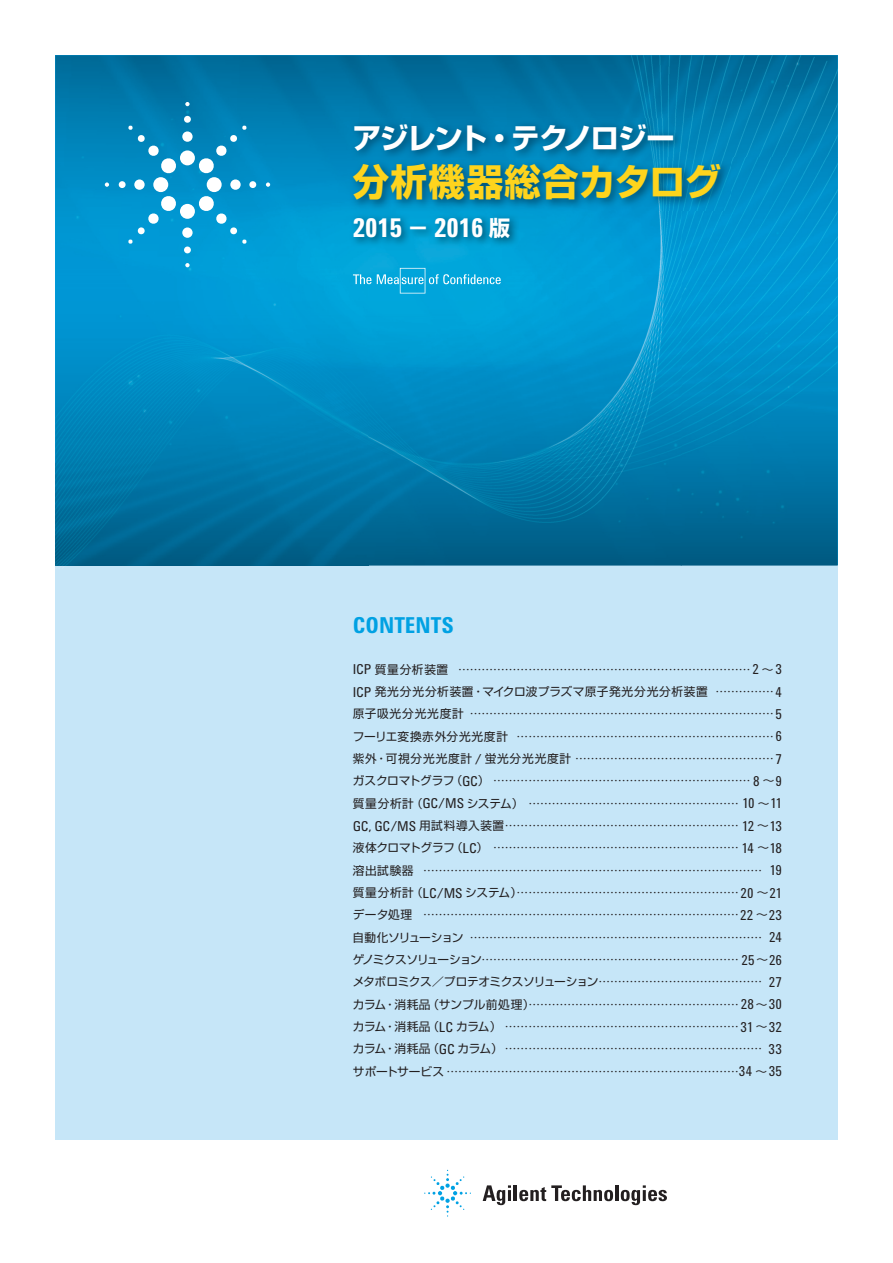
<style>
.page{position:relative;width:893px;height:1263px;background:#fff}
.page>*{position:absolute;margin:0;border:0;box-sizing:border-box;transform-origin:0 0}
.t1{font:700 37.2px "Shin Go";letter-spacing:.035em;color:#fed41d}
.t2{font:700 28.65px "Shin Go";letter-spacing:-.05em;color:#fff}
.t3{font:700 26.55px "Agilent Cond";color:#fff}
.t4{font:700 22.65px "Agilent Cond";color:#00a1e3}
.t5{font:11.7px/22.4px "Shin Go";letter-spacing:-.03em;color:#231f20;text-align:justify}
.s1{font-family:"Shin Go";font-size:21.3px}
.s2{font-family:"Agilent Cond";font-size:14.1px}
</style>
<div class="page">
<div style="left:55px;top:553px;width:783px;height:586px;background:#c6e6f8"></div>
<svg style="left:483px;top:1185px;width:28px;height:20px"></svg>
<hr style="left:514px;top:1185px;width:3px;height:16px;background:#231f20">
<svg style="left:519px;top:1185px;width:94px;height:16px"></svg>
<hr style="left:615px;top:1185px;width:3px;height:16px;background:#231f20">
<svg style="left:621px;top:1185px;width:46px;height:20px"></svg>
<svg style="left:424px;top:1170px;width:47px;height:46px"></svg>
<img style="left:55px;top:55px;width:313px;height:511px">
<img style="left:368px;top:55px;width:470px;height:102px">
<img style="left:682px;top:157px;width:156px;height:409px">
<img style="left:368px;top:210px;width:314px;height:356px">
<img style="left:347px;top:118px;width:383px;height:92px">
<img style="left:349px;top:213px;width:170px;height:34px">
<div style="left:180px;top:150px;width:15px;height:15px;background:#fff;border-radius:50%"></div>
<div style="left:182px;top:131px;width:11px;height:11px;background:#fff;border-radius:50%"></div>
<div style="left:184px;top:116px;width:7px;height:7px;background:#fff;border-radius:50%"></div>
<svg style="left:185px;top:102px;width:5px;height:4px"></svg>
<div style="left:207px;top:177px;width:15px;height:15px;background:#fff;border-radius:50%"></div>
<div style="left:230px;top:179px;width:11px;height:11px;background:#fff;border-radius:50%"></div>
<div style="left:249px;top:181px;width:7px;height:7px;background:#fff;border-radius:50%"></div>
<svg style="left:266px;top:182px;width:4px;height:5px"></svg>
<div style="left:180px;top:204px;width:15px;height:15px;background:#fff;border-radius:50%"></div>
<div style="left:182px;top:227px;width:11px;height:11px;background:#fff;border-radius:50%"></div>
<div style="left:184px;top:247px;width:7px;height:6px;background:#fff;border-radius:50%"></div>
<svg style="left:185px;top:263px;width:5px;height:4px"></svg>
<div style="left:153px;top:177px;width:15px;height:15px;background:#fff;border-radius:50%"></div>
<div style="left:134px;top:179px;width:11px;height:11px;background:#fff;border-radius:50%"></div>
<div style="left:119px;top:181px;width:7px;height:7px;background:#fff;border-radius:50%"></div>
<svg style="left:105px;top:182px;width:4px;height:5px"></svg>
<svg style="left:198px;top:125px;width:49px;height:49px;background:#2094c4"></svg>
<svg style="left:198px;top:195px;width:49px;height:49px;background:#20a4d7"></svg>
<svg style="left:128px;top:195px;width:49px;height:49px;background:#20a4d8"></svg>
<svg style="left:128px;top:125px;width:49px;height:49px;background:#2095c5"></svg>
<svg style="left:353px;top:274px;width:18px;height:10px"></svg>
<svg style="left:377px;top:268px;width:124px;height:25px;background:#22b1df"></svg>
<h2 class="t2" style="left:353px;top:119px;width:324px">アジレント・テクノロジー</h2>
<h1 class="t1" style="left:353px;top:157px;width:370px">分析機器総合カタログ</h1>
<h3 class="t3" style="left:353px;top:213px;width:159px">2015 <span class="s1">－</span> 2016 <span class="s1">版</span></h3>
<h3 class="t4" style="left:353px;top:613px;width:103px">CONTENTS</h3>
<p class="t5" style="left:353px;top:657px;width:431px"><span class="s2">ICP</span> 質量分析装置 ………………………………………………………………… <span class="s2">2</span> ～ <span class="s2">3<br>ICP</span> 発光分光分析装置・マイクロ波プラズマ原子発光分光分析装置 ……………<span class="s2">4</span>原子吸光分光光度計 ……………………………………………………………………<span class="s2">5</span>フーリエ変換赤外分光光度計 …………………………………………………………<span class="s2">6</span>紫外・可視分光光度計 <span class="s2">/</span> 蛍光分光光度計 ……………………………………………<span class="s2">7</span>ガスクロマトグラフ（<span class="s2">GC</span>） ………………………………………………………… <span class="s2">8</span> ～<span class="s2">9</span>質量分析計（<span class="s2">GC/MS</span> システム） ……………………………………………… <span class="s2">10</span> ～<span class="s2">11<br>GC, GC/MS</span> 用試料導入装置…………………………………………………… <span class="s2">12</span> ～<span class="s2">13</span>液体クロマトグラフ（<span class="s2">LC</span>） ……………………………………………………… <span class="s2">14</span> ～<span class="s2">18</span>溶出試験器 …………………………………………………………………………… <span class="s2">19</span>質量分析計（<span class="s2">LC/MS</span> システム）…………………………………………………<span class="s2">20</span> ～<span class="s2">21</span>データ処理 ………………………………………………………………………<span class="s2">22</span> ～<span class="s2">23</span>自動化ソリューション ………………………………………………………………… <span class="s2">24</span>ゲノミクスソリューション………………………………………………………… <span class="s2">25</span> ～<span class="s2">26</span>メタボロミクス／プロテオミクスソリューション…………………………………… <span class="s2">27</span>カラム・消耗品（サンプル前処理）……………………………………………… <span class="s2">28</span>～<span class="s2">30</span>カラム・消耗品（<span class="s2">LC</span> カラム） ……………………………………………………<span class="s2">31</span> ～<span class="s2">32</span>カラム・消耗品（<span class="s2">GC</span> カラム） ………………………………………………………… <span class="s2">33</span>サポートサービス …………………………………………………………………<span class="s2">34</span> ～<span class="s2">35</span></p>
</div>
